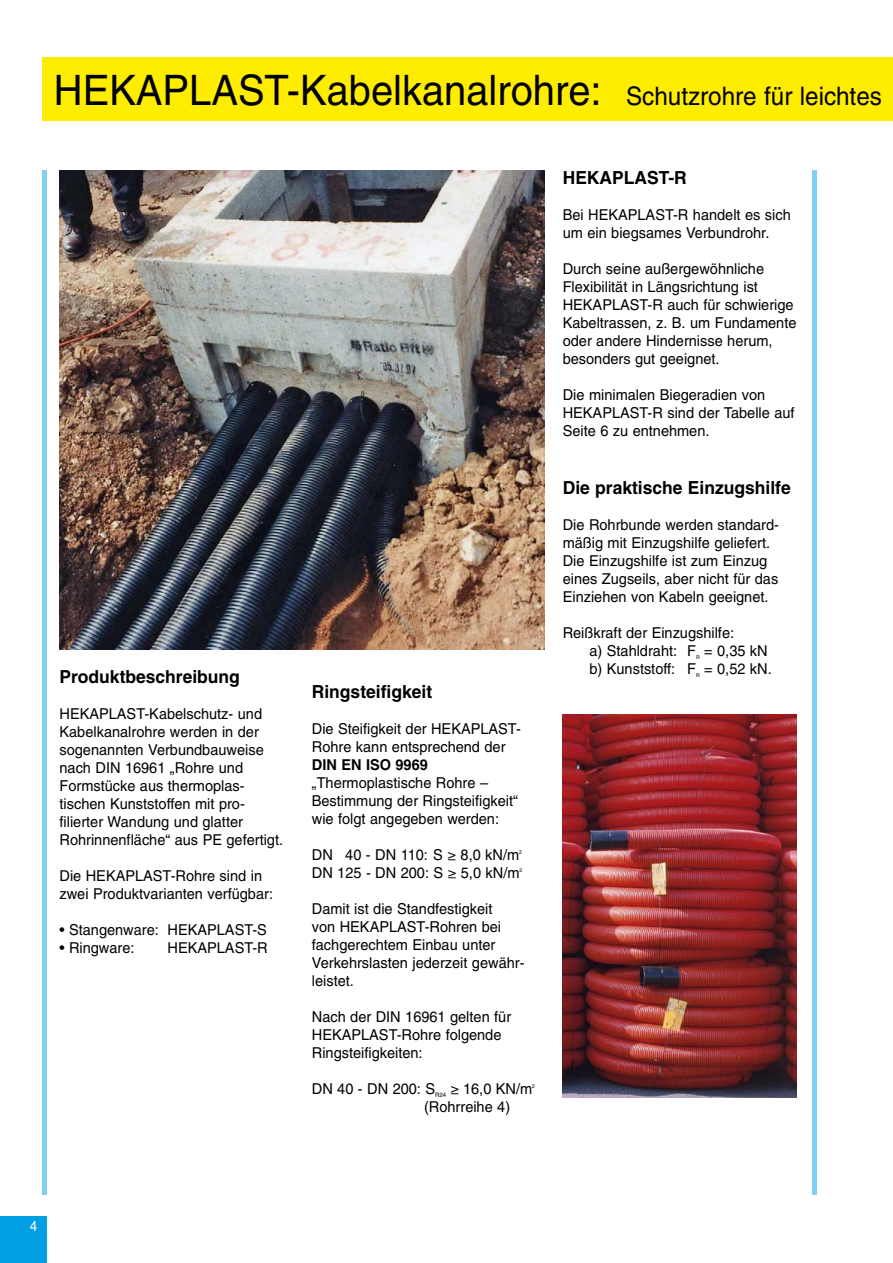
<style>
.page{position:relative;width:893px;height:1263px;background:#fff}
.page>*{position:absolute;margin:0;border:0;box-sizing:border-box;transform-origin:0 0}
.t1{font:42px "Helvetica";color:#000;scale:.95 1}
.t2{font:700 18px "Helvetica";color:#000}
.t3{font:15px/18px "Helvetica";color:#000}
.t4{font:700 15px "Helvetica";color:#000}
.t5{font:14.25px "Helvetica";color:#fff;scale:.95 1}
.t6{font:6.15px "Helvetica";color:#000}
.t7{font:5.25px "Helvetica";color:#000}
.s1{font-size:25.5px}
.s2{font-family:"Helvetica Neue"}
</style>
<div class="page">
<hr style="left:43px;top:170px;width:4px;height:1025px;background:#82d0f5">
<hr style="left:812px;top:170px;width:4px;height:1025px;background:#82d0f5">
<div style="left:0;top:1216px;width:47px;height:47px;background:#009ee3"></div>
<div style="left:43px;top:57px;width:850px;height:64px;background:#ffed00"></div>
<img style="left:60px;top:170px;width:484px;height:479px">
<img style="left:563px;top:714px;width:234px;height:383px">
<h1 class="t1" style="left:54px;top:66px;width:873px">HEKAPLAST-Kabelkanalrohre: <span class="s1">Schutzrohre für leichtes</span></h1>
<p class="t2" style="left:60px;top:666px;width:182px">Produktbeschreibung</p>
<p class="t3" style="left:60px;top:705px;width:225px">HEKAPLAST-Kabelschutz- und<br>Kabelkanalrohre werden in der sogenannten Verbundbauweise nach DIN 16961 „Rohre und<br>Formstücke aus thermoplas&shy;tischen Kunststoffen mit pro&shy;filierter Wandung und glatter<br>Rohrinnenfläche“ aus PE gefertigt.</p>
<p class="t3" style="left:60px;top:867px;width:215px">Die HEKAPLAST-Rohre sind in zwei Produktvarianten verfügbar:</p>
<p class="t3" style="left:60px;top:921px;width:209px">• Stangenware: HEKAPLAST-S</p>
<p class="t3" style="left:60px;top:939px;width:77px">• Ringware:</p>
<p class="t3" style="left:168px;top:939px;width:102px">HEKAPLAST-R</p>
<p class="t2" style="left:312px;top:680px;width:122px">Ringsteifigkeit</p>
<p class="t3" style="left:312px;top:719px;width:211px">Die Steifigkeit der HEKAPLAST-<br>Rohre kann entsprechend der</p>
<p class="t4" style="left:312px;top:755px;width:118px">DIN EN ISO 9969</p>
<p class="t3" style="left:312px;top:773px;width:208px">„Thermoplastische Rohre –<br>Bestimmung der Ringsteifigkeit“ wie folgt angegeben werden:</p>
<p class="t3" style="left:312px;top:845px;width:209px">DN 40 - DN 110: S <span class="s2">≥</span> 8,0 kN/m</p>
<p class="t7" style="left:519px;top:849px;width:4px">2</p>
<p class="t3" style="left:312px;top:863px;width:209px">DN 125 - DN 200: S <span class="s2">≥</span> 5,0 kN/m</p>
<p class="t7" style="left:519px;top:867px;width:4px">2</p>
<p class="t3" style="left:312px;top:899px;width:213px">Damit ist die Standfestigkeit<br>von HEKAPLAST-Rohren bei fachgerechtem Einbau unter<br>Verkehrslasten jederzeit gewähr&shy;leistet.</p>
<p class="t3" style="left:312px;top:1007px;width:201px">Nach der DIN 16961 gelten für<br>HEKAPLAST-Rohre folgende<br>Ringsteifigkeiten:</p>
<p class="t3" style="left:312px;top:1079px;width:125px">DN 40 - DN 200: S</p>
<p class="t6" style="left:435px;top:1091px;width:12px">R24</p>
<p class="t3" style="left:450px;top:1079px;width:83px"><span class="s2">≥</span> 16,0 KN/m</p>
<p class="t7" style="left:532px;top:1083px;width:4px">2</p>
<p class="t3" style="left:424px;top:1097px;width:88px">(Rohrreihe 4)</p>
<p class="t2" style="left:563px;top:167px;width:126px">HEKAPLAST-R</p>
<p class="t3" style="left:563px;top:206px;width:230px">Bei HEKAPLAST-R handelt es sich um ein biegsames Verbundrohr.</p>
<p class="t3" style="left:563px;top:260px;width:235px">Durch seine außergewöhnliche<br>Flexibilität in Längsrichtung ist<br>HEKAPLAST-R auch für schwierige<br>Kabeltrassen, z. B. um Fundamente oder andere Hindernisse herum, besonders gut geeignet.</p>
<p class="t3" style="left:563px;top:386px;width:233px">Die minimalen Biegeradien von<br>HEKAPLAST-R sind der Tabelle auf<br>Seite 6 zu entnehmen.</p>
<p class="t2" style="left:563px;top:476px;width:230px">Die praktische Einzugshilfe</p>
<p class="t3" style="left:563px;top:515px;width:218px">Die Rohrbunde werden standard&shy;mäßig mit Einzugshilfe geliefert.<br>Die Einzugshilfe ist zum Einzug eines Zugseils, aber nicht für das Einziehen von Kabeln geeignet.</p>
<p class="t3" style="left:589px;top:623px;width:146px;text-indent:-27px">Reißkraft der Einzugshilfe: a) Stahldraht: F</p>
<p class="t7" style="left:696px;top:654px;width:5px">R</p>
<p class="t3" style="left:704px;top:641px;width:65px">= 0,35 kN</p>
<p class="t3" style="left:589px;top:659px;width:108px">b) Kunststoff: F</p>
<p class="t7" style="left:696px;top:672px;width:5px">R</p>
<p class="t3" style="left:704px;top:659px;width:69px">= 0,52 kN.</p>
<p class="t5" style="left:30px;top:1217px;width:9px">4</p>
</div>
